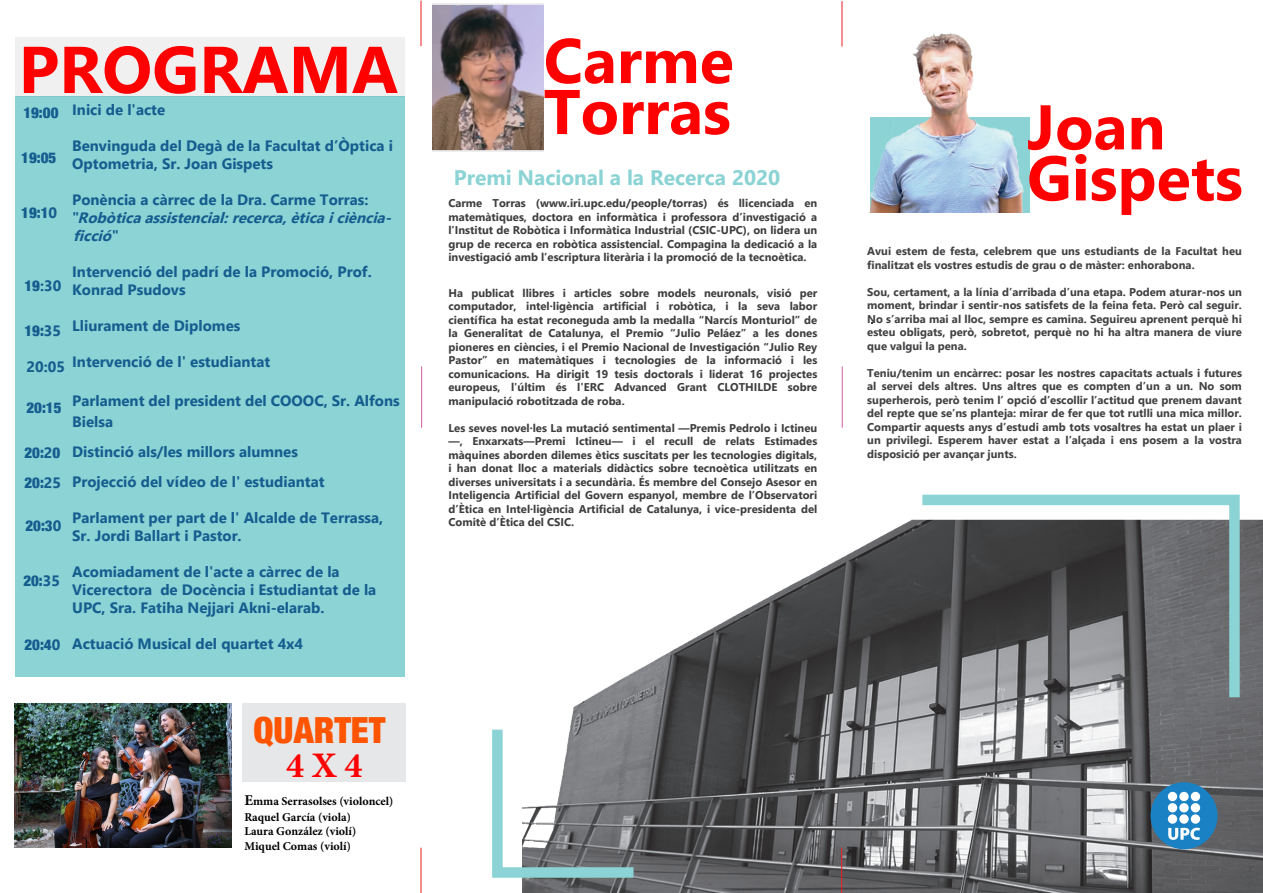
<style>
.page{position:relative;width:1263px;height:893px;background:#fff}
.page>*{position:absolute;margin:0;border:0;box-sizing:border-box;transform-origin:0 0}
.t1{font:700 66px "Leelawadee UI";color:#f00}
.t2{font:700 63px/51px "Leelawadee UI";color:#f00}
.t3{font:900 condensed 36px "Helvetica Neue";color:#f50}
.t4{font:700 36px "Minion Pro";color:#f00}
.t5{font:700 21px "Leelawadee UI";color:#8bd3d4}
.t6{font:700 15px/18px "Leelawadee UI";color:#155d8f}
.t7{font:700 15px/18px "Leelawadee UI";color:#155d8f}
.t8{font:italic 700 15px/18px "Leelawadee UI";color:#155d8f}
.t9{font:900 condensed 15px "Helvetica Neue";color:#155d8f}
.t10{font:700 12px/15.8px "Minion Pro";color:#000}
.t11{font:700 11.25px/13.5px "Leelawadee UI";color:#3e3e3f;text-align:justify}
.t12{font:700 11.25px/13.5px "Leelawadee UI";color:#414042;text-align:justify}
.s1{font-family:"Leelawadee UI";font-weight:700;font-stretch:normal}
.s2{font-family:"Helvetica Neue";font-weight:900;font-stretch:condensed}
.s3{font-style:inherit}
.s4{font-style:normal}
.s5{font-size:15px}
</style>
<div class="page">
<div style="left:16px;top:97px;width:389px;height:580px;background:#8bd3d4"></div>
<div style="left:16px;top:37px;width:389px;height:60px;background:#f0f0f0"></div>
<img style="left:523px;top:520px;width:740px;height:373px">
<svg style="left:912px;top:494px;width:333px;height:214px"></svg>
<svg style="left:492px;top:719px;width:152px;height:164px"></svg>
<div style="left:1150px;top:782px;width:67px;height:67px;background:#1981c4;border-radius:50%"></div>
<div style="left:1168px;top:792px;width:9px;height:9px;background:#fff;border-radius:50%"></div>
<div style="left:1179px;top:792px;width:10px;height:9px;background:#fff;border-radius:50%"></div>
<div style="left:1191px;top:792px;width:9px;height:9px;background:#fff;border-radius:50%"></div>
<div style="left:1168px;top:803px;width:9px;height:9px;background:#fff;border-radius:50%"></div>
<div style="left:1179px;top:803px;width:10px;height:9px;background:#fff;border-radius:50%"></div>
<div style="left:1191px;top:803px;width:9px;height:9px;background:#fff;border-radius:50%"></div>
<div style="left:1168px;top:814px;width:9px;height:10px;background:#fff;border-radius:50%"></div>
<svg style="left:1179px;top:814px;width:10px;height:10px"></svg>
<div style="left:1191px;top:814px;width:9px;height:10px;background:#fff;border-radius:50%"></div>
<svg style="left:1168px;top:828px;width:32px;height:12px"></svg>
<div style="left:870px;top:117px;width:160px;height:96px;background:#8bd3d4"></div>
<div style="left:242px;top:703px;width:164px;height:78px;background:#e6e7e8"></div>
<hr style="left:421px;top:848px;width:1px;height:45px;background:#ee1d23">
<hr style="left:421px;top:1px;width:1px;height:45px;background:#ee1d23">
<hr style="left:842px;top:1px;width:1px;height:46px;background:#ee1d23">
<hr style="left:841px;top:847px;width:1px;height:46px;background:#ee1d23">
<hr style="left:421px;top:366px;width:1px;height:62px;background:#d05da3">
<hr style="left:842px;top:366px;width:1px;height:62px;background:#d05da3">
<img style="left:869px;top:33px;width:155px;height:179px">
<img style="left:433px;top:4px;width:110px;height:148px">
<img style="left:14px;top:703px;width:217px;height:145px">
<h1 class="t1" style="left:19px;top:23px;width:381px">PROGRAMA</h1>
<h3 class="t9" style="left:23px;top:100px;width:37px">19:00</h3>
<h3 class="t9" style="left:21px;top:145px;width:37px">19:05</h3>
<h3 class="t9" style="left:21px;top:200px;width:37px">19:1<span class="s1">0</span></h3>
<h3 class="t6" style="left:24px;top:276px;width:38px"><span class="s2">19</span>:30</h3>
<h3 class="t9" style="left:24px;top:318px;width:38px">19:<span class="s1">35</span></h3>
<h3 class="t6" style="left:26px;top:357px;width:40px">20:05</h3>
<h3 class="t9" style="left:26px;top:395px;width:37px">20:15</h3>
<h3 class="t9" style="left:24px;top:440px;width:37px">20:<span class="s1">2</span>0</h3>
<h3 class="t9" style="left:24px;top:471px;width:38px">20:<span class="s1">25</span></h3>
<h3 class="t9" style="left:25px;top:513px;width:37px">20:3<span class="s1">0</span></h3>
<h3 class="t9" style="left:23px;top:568px;width:38px">20:<span class="s1">35</span></h3>
<h3 class="t9" style="left:24px;top:632px;width:37px">20:4<span class="s1">0</span></h3>
<h3 class="t6" style="left:72px;top:100px;width:95px">Inici de l'acte</h3>
<h3 class="t6" style="left:72px;top:136px;width:322px">Benvinguda del Degà <span class="s3">de</span> la Facultat d’Òptica i<br>Optometria, <span class="s3">Sr.</span> Joan Gispets</h3>
<h3 class="t8" style="left:72px;top:190px;width:325px"><span class="s4">Ponència a càrrec de la Dra. Carme Torras:<br>"</span> Robòticaassistencial:recerca,èticaiciència&shy;ficció<span class="s4">"</span></h3>
<h3 class="t6" style="left:72px;top:262px;width:301px">Intervenció del padrí de la Promoció, Prof.<br>Konrad Psudovs</h3>
<h3 class="t6" style="left:72px;top:316px;width:170px">Lliurament de Diplomes</h3>
<h3 class="t6" style="left:72px;top:352px;width:200px">Intervenció de l' estudiantat</h3>
<h3 class="t6" style="left:72px;top:389px;width:329px;line-height:21px">Parlament del president del COOOC, Sr. Alfons<br>Bielsa</h3>
<h3 class="t6" style="left:72px;top:436px;width:254px;line-height:30px">Distinció als/les millors alumnes<br>Projecció del vídeo de l' estudiantat</h3>
<h3 class="t6" style="left:72px;top:508px;width:313px">Parlament per part de l' <span class="s3">A</span>lcalde de Terrassa,<br><span class="s3">Sr. Jordi Ballart i Pastor.</span></h3>
<h3 class="t7" style="left:72px;top:562px;width:306px"><span class="s3">Acomiadament de l'acte a càrrec de</span> la<br>Vicerectora de Docència i Estudiantat de la<br>UPC, Sra. Fatiha Nejjari Akni-elarab.</h3>
<h3 class="t6" style="left:72px;top:634px;width:232px">Actuació Musical del quartet 4x4</h3>
<h3 class="t3" style="left:254px;top:700px;width:133px">QUARTET</h3>
<h3 class="t4" style="left:286px;top:741px;width:78px">4 X 4</h3>
<p class="t10" style="left:244px;top:793px;width:150px"><span class="s5">E</span>mma Serrasolses (violoncel)<br>Raquel García (viola)</p>
<p class="t10" style="left:244px;top:824px;width:113px;line-height:14.4px">Laura González (violí)<br>Miquel Comas (violí)</p>
<h2 class="t2" style="left:544px;top:31px;width:192px">Carme<br>Torras</h2>
<h3 class="t5" style="left:454px;top:162px;width:328px">Premi Nacional a la Recerca 2020</h3>
<p class="t11" style="left:448px;top:196px;width:370px">Carme Torras (www.iri.upc.edu/people/torras) és llicenciada en matemàtiques, doctora en informàtica i professora d’investigació a l’Institut de Robòtica i Informàtica Industrial (CSIC-UPC), on lidera un grup de recerca en robòtica assistencial. Compagina la dedicació a la investigació amb l’escriptura literària i la promoció de la tecnoètica.</p>
<p class="t11" style="left:448px;top:285px;width:370px">Ha publicat llibres i articles sobre models neuronals, visió per computador, intel·ligència artificial i robòtica, i la seva labor científica ha estat reconeguda amb la medalla “Narcís Monturiol” de la Generalitat de Catalunya, el Premio “Julio Peláez” a les dones pioneres en ciències, i el Premio Nacional de Investigación “Julio Rey Pastor” en matemàtiques i tecnologies de la informació i les comunicacions. Ha dirigit 19 tesis doctorals i liderat 16 projectes europeus, l'últim és l'ERC Advanced Grant CLOTHILDE sobre manipulació robotitzada de roba.</p>
<p class="t11" style="left:448px;top:420px;width:370px">Les seves novel·les La mutació sentimental —Premis Pedrolo i Ictineu —, Enxarxats—Premi Ictineu— i el recull de relats Estimades màquines aborden dilemes ètics suscitats per les tecnologies digitals, i han donat lloc a materials didàctics sobre tecnoètica utilitzats en diverses universitats i a secundària. És membre del Consejo Asesor en Inteligencia Artificial del Govern espanyol, membre de l’Observatori d’Ètica en Intel·ligència Artificial de Catalunya, i vice-presidenta del Comitè d’Ètica del CSIC.</p>
<h2 class="t2" style="left:1027px;top:98px;width:217px">Joan<br>Gispets</h2>
<p class="t12" style="left:867px;top:244px;width:376px">Avui estem de festa, celebrem que uns estudiants de la Facultat heu finalitzat els vostres estudis de grau o de màster: enhorabona.</p>
<p class="t12" style="left:867px;top:284px;width:376px">Sou, certament, a la línia d’arribada d’una etapa. Podem aturar-nos un moment, brindar i sentir-nos satisfets de la feina feta. Però cal seguir.<br>No s’arriba mai al lloc, sempre es camina. Seguireu aprenent perquè hi esteu obligats, però, sobretot, perquè no hi ha altra manera de viure que valgui la pena.</p>
<p class="t12" style="left:867px;top:365px;width:376px">Teniu/tenim un encàrrec: posar les nostres capacitats actuals i futures al servei dels altres. Uns altres que es compten d’un a un. No som superherois, però tenim l’ opció d’escollir l’actitud que prenem davant del repte que se’ns planteja: mirar de fer que tot rutlli una mica millor.<br>Compartir aquests anys d’estudi amb tots vosaltres ha estat un plaer i un privilegi. Esperem haver estat a l’alçada i ens posem a la vostra disposició per avançar junts.</p>
</div>
